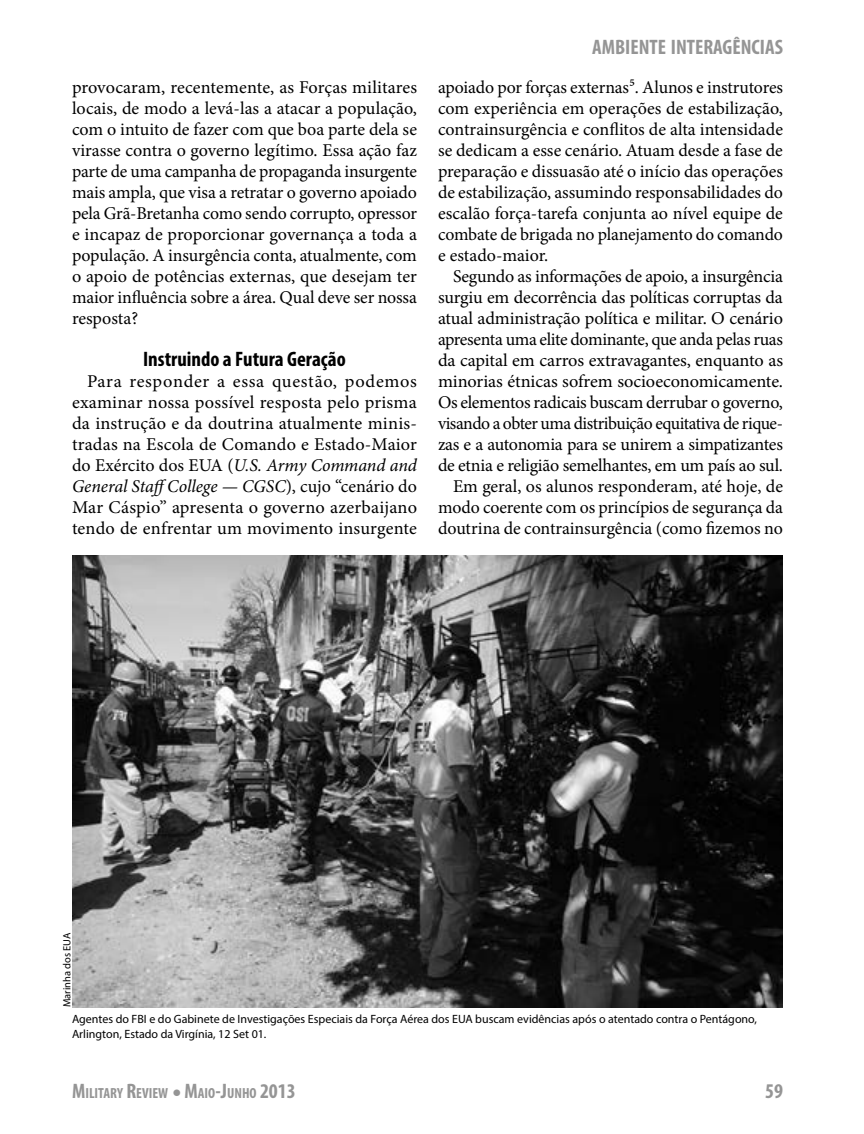
<style>
.page{position:relative;width:864px;height:1134px;background:#fff}
.page>*{position:absolute;margin:0;border:0;box-sizing:border-box;transform-origin:0 0}
.Subhead{font:700 condensed 21px "Myriad Pro";color:#000}
.t1{font:700 condensed 21px "Myriad Pro";color:#959595}
.t2{font:700 condensed 21px "Myriad Pro";color:#959595}
.Body_Copy{font:18px/21px "Minion Pro";letter-spacing:-.005em;color:#000;text-align:justify}
.t3{font:700 condensed 14.7px "Myriad Pro";color:#959595}
.Cutline{font:12px/15px "Myriad Pro";color:#000}
.Photocredit{font:10.5px "Myriad Pro";color:#000}
.s1{font-style:italic}
.s2{font-size:21px}
.s3{font-weight:400;font-stretch:normal;font-size:31.5px}
</style>
<div class="page">
<img style="left:72px;top:555px;width:711px;height:452px">
<p class="Body_Copy" style="left:72px;top:77px;width:347px">provocaram, recentemente, as Forças militares locais, de modo a levá-las a atacar a população, com o intuito de fazer com que boa parte dela se virasse contra o governo legítimo. Essa ação faz parte de uma campanha de propaganda insurgente mais ampla, que visa a retratar o governo apoiado pela Grã-Bretanha como sendo corrupto, opressor e incapaz de proporcionar governança a toda a população. A insurgência conta, atualmente, com o apoio de potências externas, que desejam ter maior influência sobre a área. Qual deve ser nossa resposta?</p>
<p class="Subhead" style="left:143px;top:346px;width:204px">Instruindo a Futura Geração</p>
<p class="Body_Copy" style="left:72px;top:371px;width:347px;text-indent:15px">Para responder a essa questão, podemos examinar nossa possível resposta pelo prisma da instrução e da doutrina atualmente minis&shy;tradas na Escola de Comando e Estado-Maior do Exército dos EUA (<span class="s1">U.S. Army Command and General StaffCollege — CGSC</span>), cujo “cenário do Mar Cáspio” apresenta o governo azerbaijano tendo de enfrentar um movimento insurgente</p>
<p class="t1" style="left:592px;top:34px;width:192px">AMBIENTE INTERAGÊNCIAS</p>
<p class="Body_Copy" style="left:438px;top:77px;width:347px">apoiado por forças externas5. Alunos e instrutores com experiência em operações de estabilização, contrainsurgência e conflitos de alta intensidade se dedicam a esse cenário. Atuam desde a fase de preparação e dissuasão até o início das operações de estabilização, assumindo responsabilidades do escalão força-tarefa conjunta ao nível equipe de combate de brigada no planejamento do comando e estado-maior.</p>
<p class="Body_Copy" style="left:438px;top:266px;width:347px;text-indent:15px">Segundo as informações de apoio, a insurgência surgiu em decorrência das políticas corruptas da atual administração política e militar. O cenário apresenta uma elite dominante, que anda pelas ruas da capital em carros extravagantes, enquanto as minorias étnicas sofrem socioeconomicamente.<br>Os elementos radicais buscam derrubar o governo, visando a obter uma distribuição equitativa de rique&shy;zas e a autonomia para se unirem a simpatizantes de etnia e religião semelhantes, em um país ao sul.</p>
<p class="Body_Copy" style="left:438px;top:476px;width:347px;text-indent:15px">Em geral, os alunos responderam, até hoje, de modo coerente com os princípios de segurança da doutrina de contrainsurgência (como fizemos no</p>
<p class="Photocredit" style="left:61px;top:1007px;width:76px;rotate:-90deg">Marinha dos EUA</p>
<p class="Cutline" style="left:72px;top:1011px;width:687px">Agentes do FBI e do Gabinete de Investigações Especiais da Força Aérea dos EUA buscam evidências após o atentado contra o Pentágono,<br>Arlington, Estado da Virgínia, 12 Set 01.</p>
<p class="t3" style="left:72px;top:1084px;width:225px"><span class="s2">M</span>ILITARY <span class="s2">R</span>EVIEW <span class="s3">•</span><span class="s2">M</span>AIO<span class="s2">-J</span>UNHO <span class="s2">2013</span></p>
<p class="t2" style="left:765px;top:1078px;width:19px">59</p>
</div>
